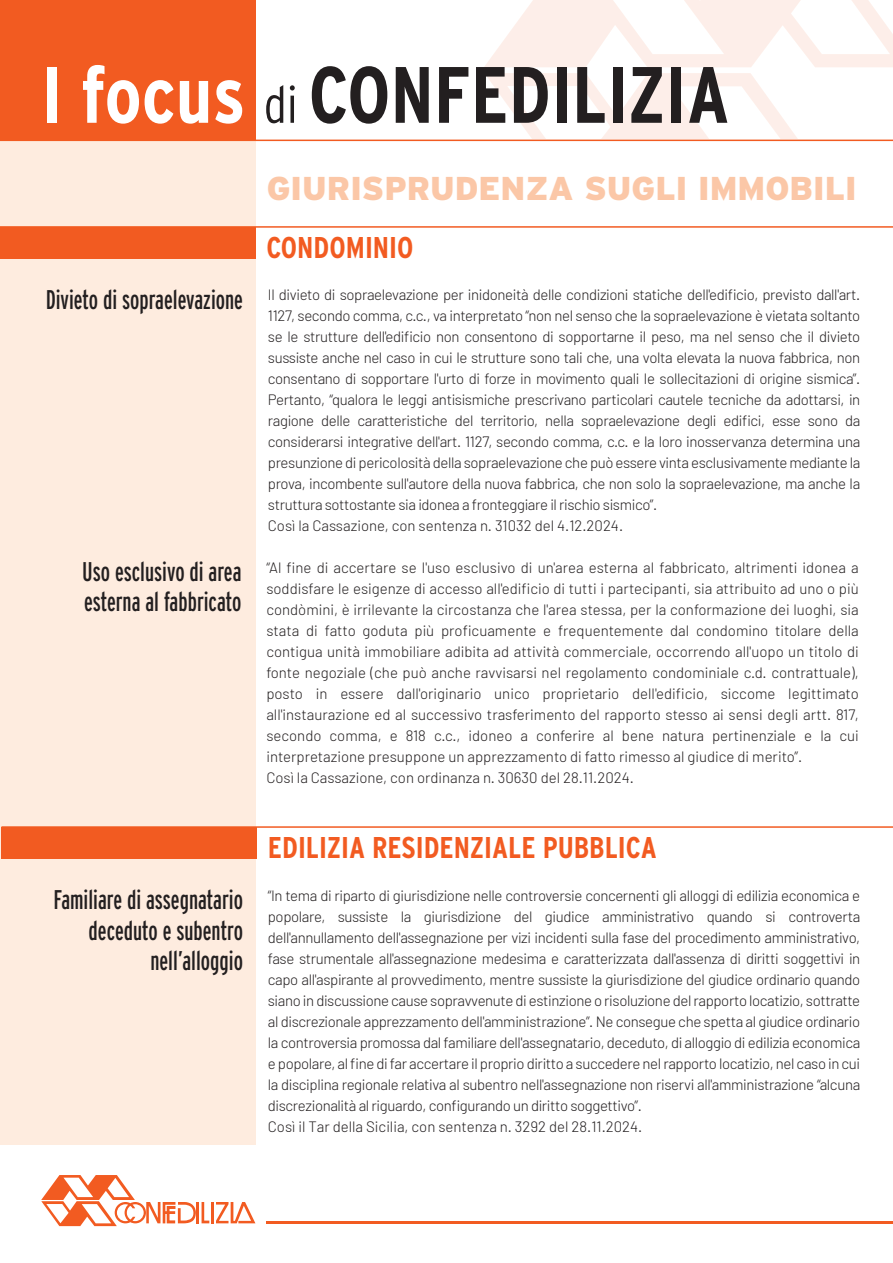
<style>
.page{position:relative;width:893px;height:1263px;background:#fff}
.page>*{position:absolute;margin:0;border:0;box-sizing:border-box;transform-origin:0 0}
.t1{font:700 condensed 79.65px "Interstate";color:#231f20}
.t2{font:900 33px "Interstate";color:#fbc7a7}
.t3{font:700 condensed 30px "Interstate";color:#f25b21}
.t4{font:extra-condensed 27px/30.5px "Interstate";color:#231f20}
.t5{font:300 15px/21px "Barlow";letter-spacing:-.025em;color:#231f20}
.t6{font:300 15px/21px "Barlow";color:#231f20}
.s1{color:#fff}
.s2{font-weight:300;font-size:51.75px}
</style>
<div class="page">
<div style="left:0;top:0;width:255px;height:1144px;background:#feecdf"></div>
<hr style="left:267px;top:1221px;width:626px;height:2px;background:#f25b21">
<hr style="left:196px;top:1202px;width:3px;height:21px;background:#f25b21">
<svg style="left:202px;top:1202px;width:7px;height:21px"></svg>
<hr style="left:211px;top:1202px;width:3px;height:21px;background:#f25b21">
<svg style="left:216px;top:1202px;width:39px;height:21px"></svg>
<svg style="left:41px;top:1175px;width:155px;height:51px"></svg>
<svg style="left:484px;top:0;width:409px;height:67px"></svg>
<svg style="left:485px;top:73px;width:313px;height:66px"></svg>
<div style="left:0;top:0;width:255px;height:140px;background:#f25b21"></div>
<hr style="left:0;top:140px;width:893px;height:1px;background:#f25b21">
<hr style="left:0;top:226px;width:893px;height:2px;background:#f25b21">
<div style="left:0;top:227px;width:255px;height:31px;background:#f25b21"></div>
<hr style="left:1px;top:826px;width:892px;height:2px;background:#f25b21">
<div style="left:1px;top:827px;width:256px;height:31px;background:#f25b21"></div>
<h1 class="t1" style="left:41px;top:50px;width:690px"><span class="s1">I focus</span> <span class="s2">di</span> CONFEDILIZIA</h1>
<h2 class="t2" style="left:267px;top:169px;width:591px">GIURISPRUDENZA SUGLI IMMOBILI</h2>
<h3 class="t3" style="left:266px;top:231px;width:149px">CONDOMINIO</h3>
<h3 class="t4" style="left:46px;top:284px;width:199px">Divieto di sopraelevazione</h3>
<p class="t5" style="left:268px;top:284px;width:594px">Il divieto di sopraelevazione per inidoneità delle condizioni statiche dell'edificio, previsto dall'art.<br>1127, secondo comma, c.c., va interpretato “non nel senso che la sopraelevazione è vietata soltanto se le strutture dell'edificio non consentono di sopportarne il peso, ma nel senso che il divieto sussiste anche nel caso in cui le strutture sono tali che, una volta elevata la nuova fabbrica, non consentano di sopportare l'urto di forze in movimento quali le sollecitazioni di origine sismica”.<br>Pertanto, “qualora le leggi antisismiche prescrivano particolari cautele tecniche da adottarsi, in ragione delle caratteristiche del territorio, nella sopraelevazione degli edifici, esse sono da considerarsi integrative dell'art. 1127, secondo comma, c.c. e la loro inosservanza determina una presunzione di pericolosità della sopraelevazione che può essere vinta esclusivamente mediante la prova, incombente sull'autore della nuova fabbrica, che non solo la sopraelevazione, ma anche la struttura sottostante sia idonea a fronteggiare il rischio sismico”.<br>Così la Cassazione, con sentenza n. 31032 del 4.12.2024.</p>
<h3 class="t4" style="left:82px;top:556px;width:161px">Uso esclusivo di area esterna al fabbricato</h3>
<p class="t6" style="left:266px;top:556px;width:594px">“Al fine di accertare se l'uso esclusivo di un'area esterna al fabbricato, altrimenti idonea a soddisfare le esigenze di accesso all'edificio di tutti i partecipanti, sia attribuito ad uno o più condòmini, è irrilevante la circostanza che l'area stessa, per la conformazione dei luoghi, sia stata di fatto goduta più proficuamente e frequentemente dal condomino titolare della contigua unità immobiliare adibita ad attività commerciale, occorrendo all'uopo un titolo di fonte negoziale (che può anche ravvisarsi nel regolamento condominiale c.d. contrattuale), posto in essere dall'originario unico proprietario dell'edificio, siccome legittimato all'instaurazione ed al successivo trasferimento del rapporto stesso ai sensi degli artt. 817, secondo comma, e 818 c.c., idoneo a conferire al bene natura pertinenziale e la cui interpretazione presuppone un apprezzamento di fatto rimesso al giudice di merito”.<br>Così la Cassazione, con ordinanza n. 30630 del 28.11.2024.</p>
<h3 class="t3" style="left:268px;top:831px;width:391px">EDILIZIA RESIDENZIALE PUBBLICA</h3>
<h3 class="t4" style="left:54px;top:884px;width:191px;text-align:right">Familiare di assegnatario deceduto e subentro nell’alloggio</h3>
<p class="t5" style="left:268px;top:884px;width:594px">“In tema di riparto di giurisdizione nelle controversie concernenti gli alloggi di edilizia economica e popolare, sussiste la giurisdizione del giudice amministrativo quando si controverta dell'annullamento dell'assegnazione per vizi incidenti sulla fase del procedimento amministrativo, fase strumentale all'assegnazione medesima e caratterizzata dall'assenza di diritti soggettivi in capo all'aspirante al provvedimento, mentre sussiste la giurisdizione del giudice ordinario quando siano in discussione cause sopravvenute di estinzione o risoluzione del rapporto locatizio, sottratte al discrezionale apprezzamento dell'amministrazione”. Ne consegue che spetta al giudice ordinario la controversia promossa dal familiare dell'assegnatario, deceduto, di alloggio di edilizia economica e popolare, al fine di far accertare il proprio diritto a succedere nel rapporto locatizio, nel caso in cui la disciplina regionale relativa al subentro nell'assegnazione non riservi all'amministrazione “alcuna discrezionalità al riguardo, configurando un diritto soggettivo”.<br>Così il Tar della Sicilia, con sentenza n. 3292 del 28.11.2024.</p>
</div>
